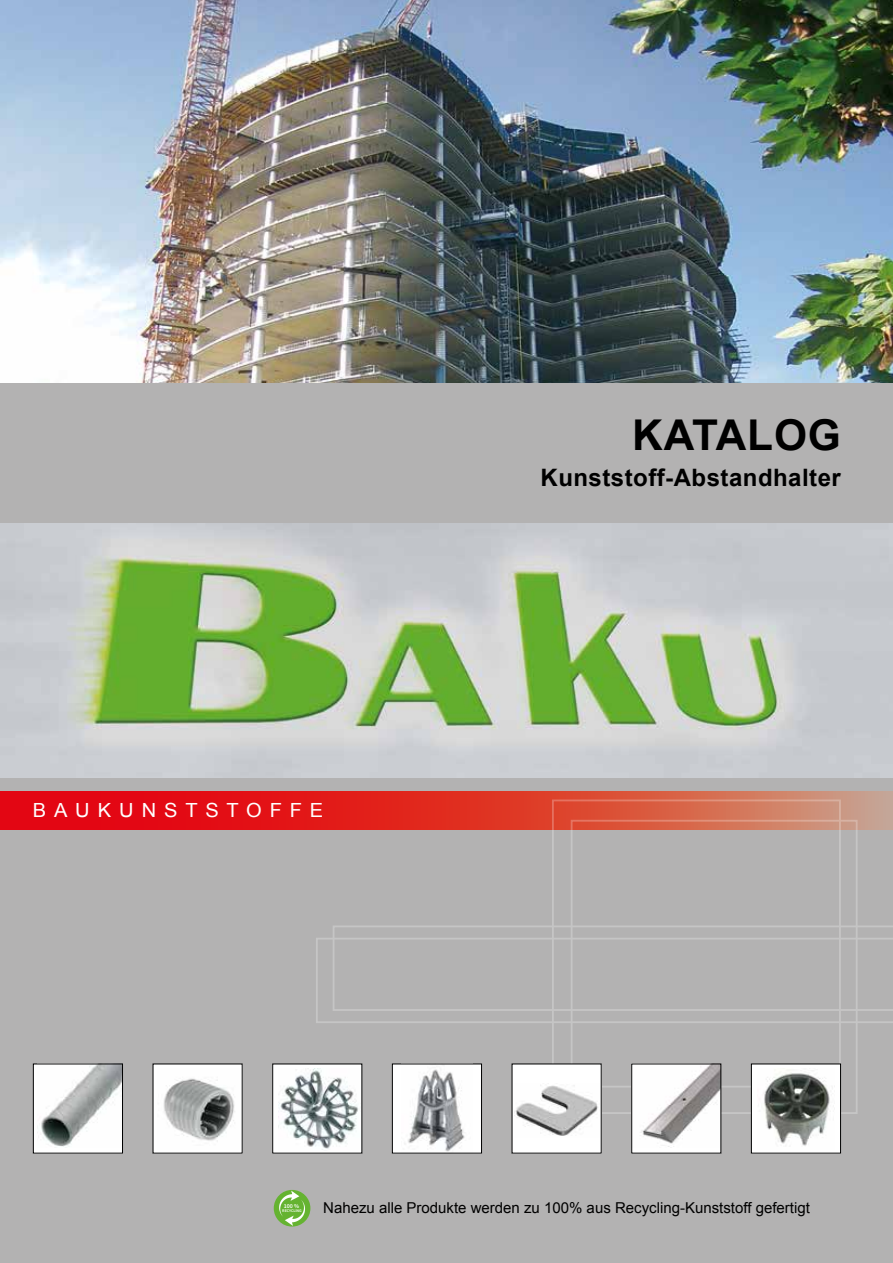
<style>
.page{position:relative;width:893px;height:1263px;background:#fff}
.page>*{position:absolute;margin:0;border:0;box-sizing:border-box;transform-origin:0 0}
.t1{font:700 42.45px "Arial";letter-spacing:.02em;color:#000}
.t2{font:700 24px "Arial";letter-spacing:.02em;color:#000}
.t3{font:19.5px "Arial";letter-spacing:.39em;color:#fff}
.t4{font:15px "Arial";color:#000}
.t5{font:600 6px "Source Sans Pro";color:#fff}
.t6{font:600 4.05px "Source Sans Pro";color:#fff}
</style>
<div class="page">
<img style="left:0;top:0;width:893px;height:383px">
<div style="left:0;top:383px;width:893px;height:880px;background:#b3b2b2"></div>
<svg style="left:0;top:791px;width:893px;height:39px;background:#dc382f"></svg>
<img style="left:0;top:523px;width:893px;height:254px">
<svg style="left:333px;top:925px;width:560px;height:13px"></svg>
<svg style="left:316px;top:938px;width:577px;height:85px"></svg>
<div style="left:552px;top:799px;width:289px;height:288px;border:2px solid #fff"></div>
<div style="left:571px;top:820px;width:287px;height:294px;border:2px solid #fff"></div>
<div style="left:33px;top:1064px;width:90px;height:89px;background:#fff"></div>
<img style="left:37px;top:1065px;width:84px;height:83px">
<div style="left:33px;top:1063px;width:90px;height:90px;border:1px solid #000"></div>
<div style="left:153px;top:1064px;width:89px;height:89px;background:#fff"></div>
<img style="left:163px;top:1078px;width:72px;height:64px">
<div style="left:392px;top:1064px;width:89px;height:89px;background:#fff"></div>
<img style="left:404px;top:1069px;width:61px;height:82px">
<div style="left:392px;top:1063px;width:90px;height:90px;border:1px solid #000"></div>
<div style="left:273px;top:1064px;width:89px;height:89px;background:#fff"></div>
<img style="left:279px;top:1069px;width:80px;height:81px">
<div style="left:512px;top:1064px;width:89px;height:89px;background:#fff"></div>
<img style="left:515px;top:1085px;width:83px;height:51px">
<div style="left:632px;top:1064px;width:89px;height:89px;background:#fff"></div>
<img style="left:640px;top:1065px;width:79px;height:82px">
<div style="left:631px;top:1063px;width:90px;height:90px;border:1px solid #000"></div>
<div style="left:751px;top:1064px;width:89px;height:89px;background:#fff"></div>
<img style="left:763px;top:1069px;width:70px;height:77px">
<div style="left:751px;top:1063px;width:90px;height:90px;border:1px solid #000"></div>
<div style="left:274px;top:1190px;width:36px;height:36px;background:#65b331;border-radius:50%"></div>
<svg style="left:279px;top:1190px;width:26px;height:36px"></svg>
<h3 class="t3" style="left:33px;top:797px;width:292px">BAUKUNSTSTOFFE</h3>
<h1 class="t1" style="left:632px;top:407px;width:210px">KATALOG</h1>
<h2 class="t2" style="left:540px;top:461px;width:302px">Kunststoff-Abstandhalter</h2>
<p class="t5" style="left:284px;top:1202px;width:17px">100 %</p>
<p class="t6" style="left:282px;top:1208px;width:21px">RECYCLING</p>
<p class="t4" style="left:323px;top:1197px;width:488px">Nahezu alle Produkte werden zu 100% aus Recycling-Kunststoff gefertigt</p>
</div>
